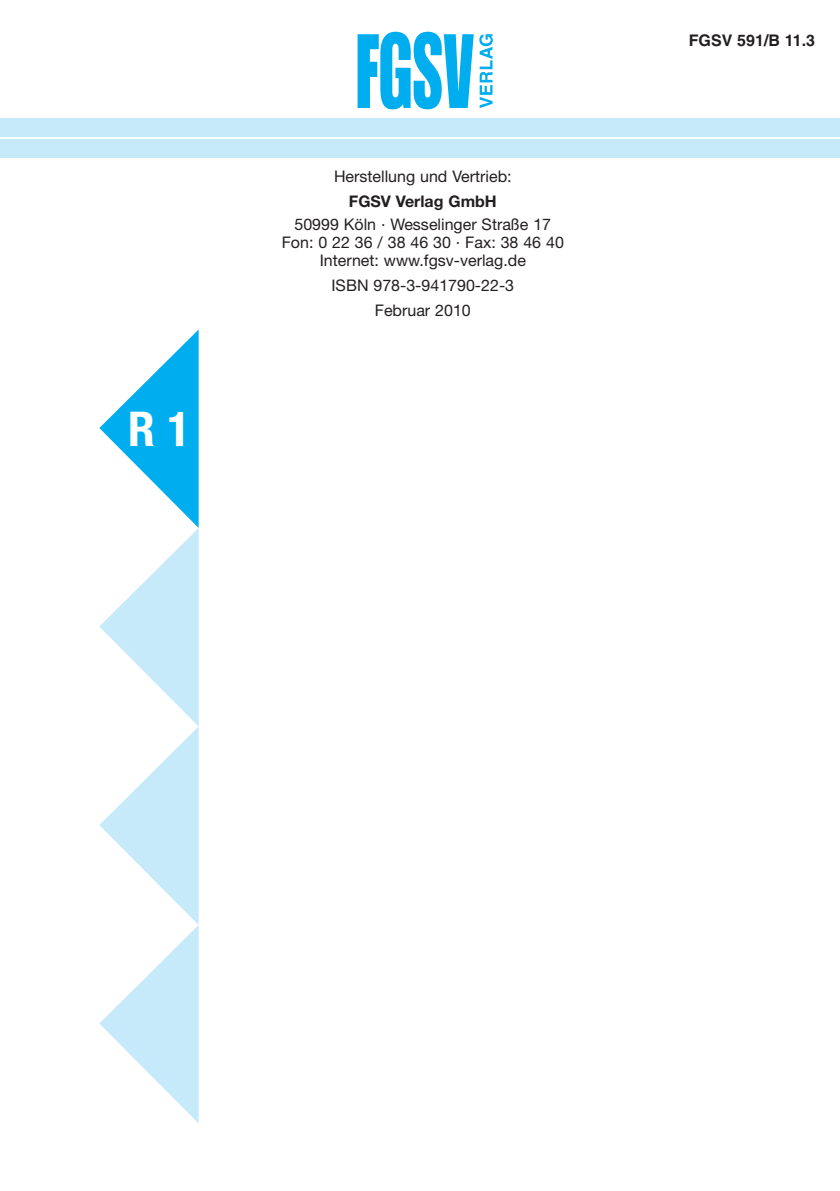
<style>
.page{position:relative;width:840px;height:1191px;background:#fff}
.page>*{position:absolute;margin:0;border:0;box-sizing:border-box;transform-origin:0 0}
.t1{font:700 condensed 48px "Helvetica Neue";color:#fff}
.t2{font:16px/18px "Helvetica Neue";color:#231f20;text-align:center}
.t3{font:700 16px "Helvetica Neue";color:#231f20}
.t4{font:700 16px "Helvetica";color:#231f20}
</style>
<div class="page">
<div style="left:0;top:118px;width:839px;height:19px;background:#c6eafa"></div>
<div style="left:0;top:139px;width:839px;height:19px;background:#c6eafa"></div>
<svg style="left:479px;top:34px;width:13px;height:74px"></svg>
<svg style="left:357px;top:32px;width:116px;height:77px"></svg>
<svg style="left:99px;top:330px;width:99px;height:793px"></svg>
<h1 class="t1" style="left:128px;top:412px;width:64px">R 1</h1>
<p class="t2" style="left:334px;top:169px;width:179px">Herstellung und Vertrieb:</p>
<p class="t3" style="left:348px;top:196px;width:149px">FGSV Verlag GmbH</p>
<p class="t2" style="left:281px;top:217px;width:283px">50999 Köln · Wesselinger Straße 17<br>Fon: 0 22 36 / 38 46 30 · Fax: 38 46 40<br>Internet: www.fgsv-verlag.de</p>
<p class="t2" style="left:331px;top:274px;width:184px;line-height:25px">ISBN 978-3-941790-22-3<br>Februar 2010</p>
<p class="t4" style="left:688px;top:35px;width:128px">FGSV 591/B 11.3</p>
</div>
